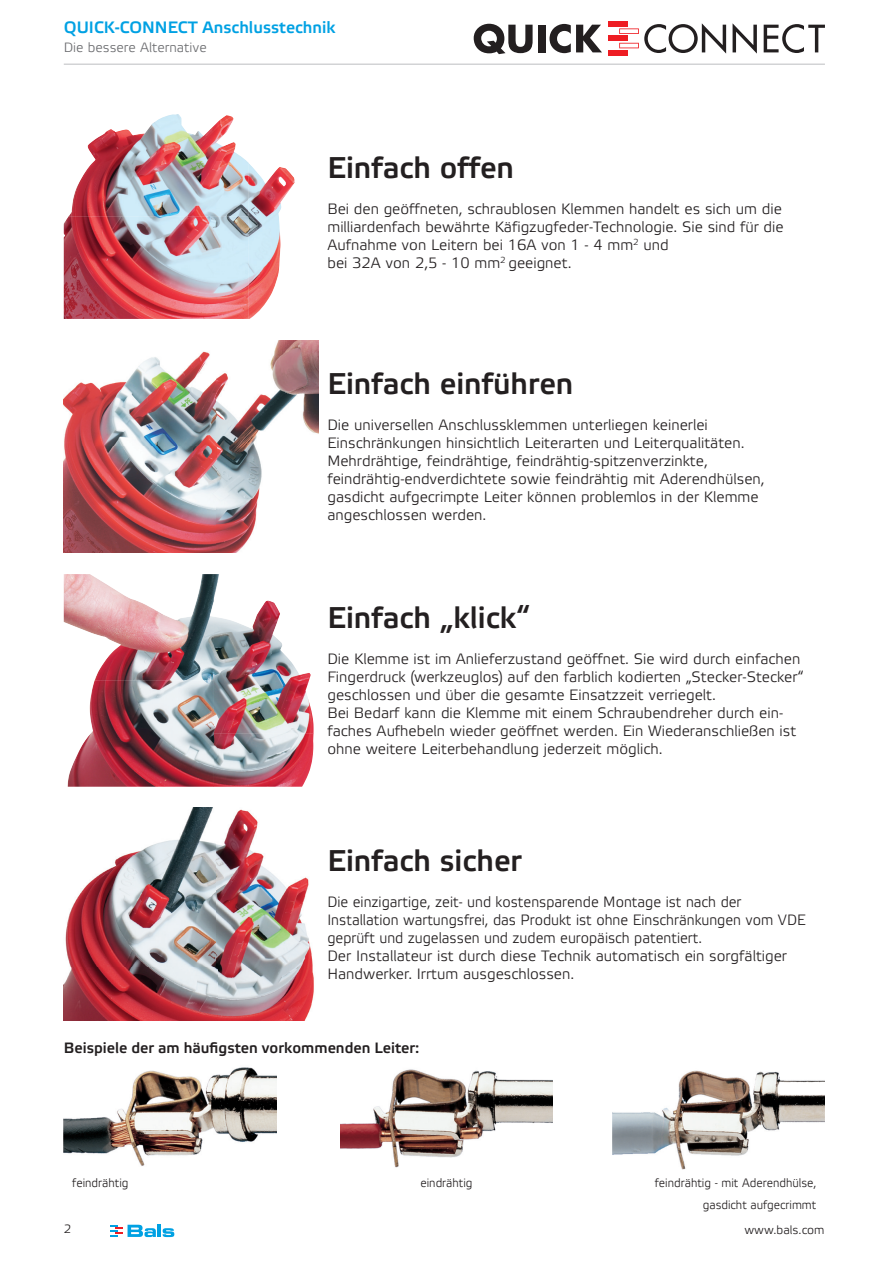
<style>
.page{position:relative;width:893px;height:1263px;background:#fff}
.page>*{position:absolute;margin:0;border:0;box-sizing:border-box;transform-origin:0 0}
.t1{font:500 30px "Etelka";color:#231f20}
.t2{font:500 16.5px "Etelka";color:#00a1e3}
.t3{font:300 15px/18px "Etelka";color:#231f20}
.t4{font:300 15px/18px "Etelka";color:#231f20;scale:.95 1}
.t5{font:500 15px "Etelka";color:#231f20}
.t6{font:300 13.5px "Etelka";color:#6c6d70}
.t7{font:300 12.15px/22.4px "Etelka";color:#231f20;text-align:right;scale:.95 1}
.t8{font:300 12px "Etelka";color:#231f20}
</style>
<div class="page">
<svg style="left:111px;top:1225px;width:63px;height:12px"></svg>
<hr style="left:64px;top:64px;width:761px;height:1px;background:#bcbdc0">
<img style="left:64px;top:808px;width:250px;height:212px">
<img style="left:64px;top:340px;width:255px;height:213px">
<img style="left:69px;top:114px;width:179px;height:102px">
<img style="left:248px;top:162px;width:46px;height:157px">
<img style="left:64px;top:216px;width:184px;height:103px">
<img style="left:64px;top:574px;width:150px;height:106px">
<img style="left:214px;top:574px;width:100px;height:213px">
<img style="left:68px;top:680px;width:146px;height:107px">
<img style="left:340px;top:1069px;width:213px;height:99px">
<svg style="left:474px;top:24px;width:59px;height:30px"></svg>
<div style="left:538px;top:25px;width:7px;height:27px;background:#231f20"></div>
<svg style="left:549px;top:24px;width:53px;height:29px"></svg>
<svg style="left:733px;top:24px;width:24px;height:30px"></svg>
<svg style="left:764px;top:24px;width:61px;height:29px"></svg>
<svg style="left:619px;top:23px;width:107px;height:31px"></svg>
<div style="left:608px;top:21px;width:20px;height:6px;background:#ee1d23"></div>
<div style="left:608px;top:36px;width:20px;height:5px;background:#ee1d23"></div>
<div style="left:608px;top:50px;width:20px;height:6px;background:#ee1d23"></div>
<img style="left:612px;top:1070px;width:213px;height:99px">
<img style="left:64px;top:1067px;width:212px;height:99px">
<p class="t2" style="left:64px;top:17px;width:273px">QUICK-CONNECT Anschlusstechnik</p>
<p class="t6" style="left:64px;top:39px;width:144px">Die bessere Alternative</p>
<h1 class="t1" style="left:327px;top:149px;width:188px">Einfach offen</h1>
<p class="t3" style="left:327px;top:201px;width:458px">Bei den geöffneten, schraublosen Klemmen handelt es sich um die milliardenfach bewährte Käfigzugfeder-Technologie. Sie sind für die Aufnahme von Leitern bei 16A von 1 - 4 mm<sup>2</sup> und<br>bei 32A von 2,5 - 10 mm<sup>2</sup> geeignet.</p>
<h1 class="t1" style="left:327px;top:365px;width:247px">Einfach einführen</h1>
<p class="t3" style="left:327px;top:416px;width:439px">Die universellen Anschlussklemmen unterliegen keinerlei Einschränkungen hinsichtlich Leiterarten und Leiterqualitäten.<br>Mehrdrähtige, feindrähtige, feindrähtig-spitzenverzinkte, feindrähtig-endverdichtete sowie feindrähtig mit Aderendhülsen, gasdicht aufgecrimpte Leiter können problemlos in der Klemme angeschlossen werden.</p>
<h1 class="t1" style="left:327px;top:599px;width:204px">Einfach „klick“</h1>
<p class="t3" style="left:327px;top:650px;width:477px">Die Klemme ist im Anlieferzustand geöffnet. Sie wird durch einfachen Fingerdruck (werkzeuglos) auf den farblich kodierten „Stecker-Stecker“ geschlossen und über die gesamte Einsatzzeit verriegelt.<br>Bei Bedarf kann die Klemme mit einem Schraubendreher durch ein&shy;faches Aufhebeln wieder geöffnet werden. Ein Wiederanschließen ist ohne weitere Leiterbehandlung jederzeit möglich.</p>
<h1 class="t1" style="left:327px;top:842px;width:196px">Einfach sicher</h1>
<p class="t4" style="left:327px;top:893px;width:505px">Die einzigartige, zeit- und kostensparende Montage ist nach der Installation wartungsfrei, das Produkt ist ohne Einschränkungen vom VDE geprüft und zugelassen und zudem europäisch patentiert.<br>Der Installateur ist durch diese Technik automatisch ein sorgfältiger Handwerker. Irrtum ausgeschlossen.</p>
<p class="t5" style="left:64px;top:1038px;width:357px">Beispiele der am häufigsten vorkommenden Leiter:</p>
<p class="t7" style="left:72px;top:1171px;width:61px">feindrähtig</p>
<p class="t7" style="left:420px;top:1171px;width:56px">eindrähtig</p>
<p class="t7" style="left:655px;top:1171px;width:172px">feindrähtig - mit Aderendhülse, gasdicht aufgecrimmt</p>
<p class="t8" style="left:64px;top:1222px;width:9px">2</p>
<p class="t8" style="left:744px;top:1222px;width:82px">www.bals.com</p>
</div>
